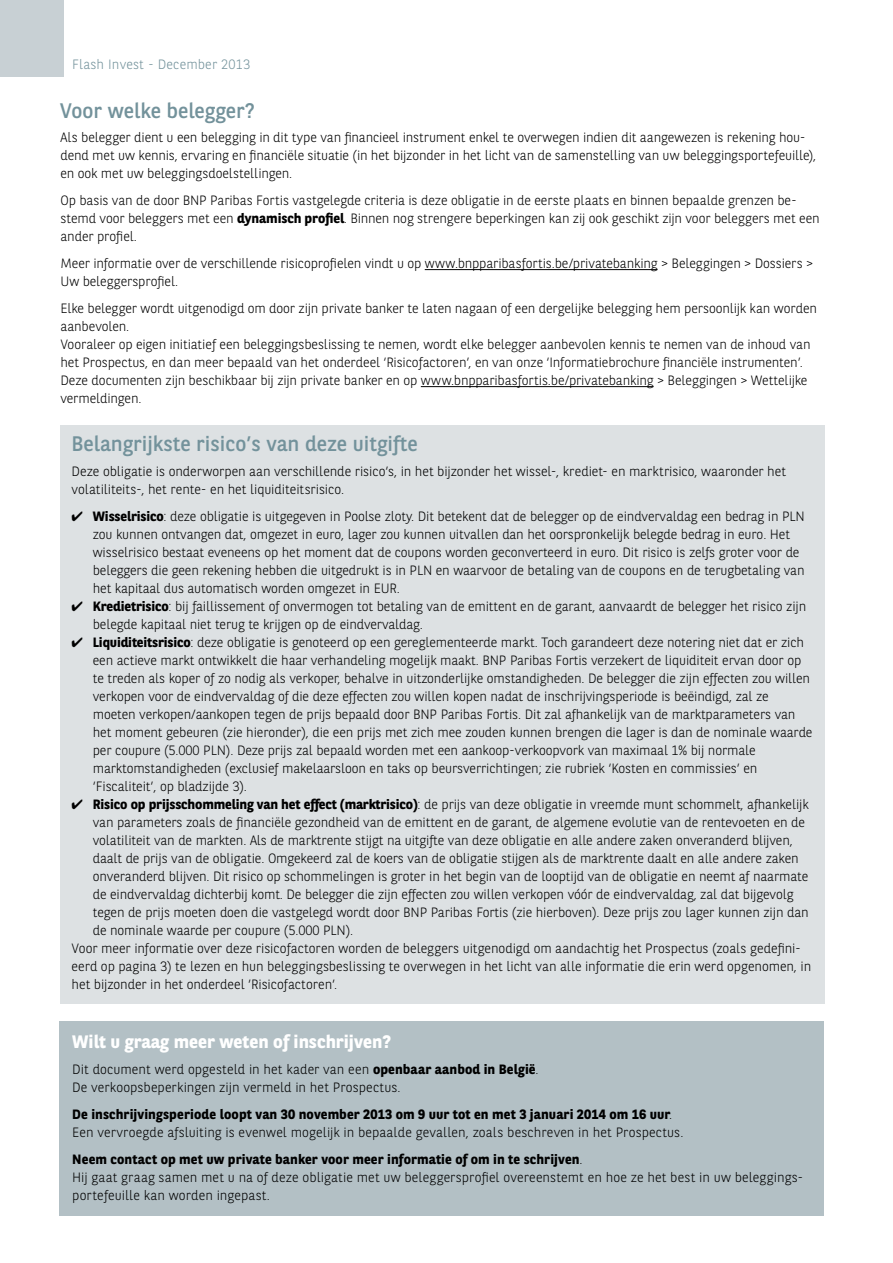
<style>
.page{position:relative;width:893px;height:1263px;background:#fff}
.page>*{position:absolute;margin:0;border:0;box-sizing:border-box;transform-origin:0 0}
.t1{font:21px "BNPP Sans";color:#73929b}
.t2{font:700 18px "BNPP Sans";color:#fff}
.t3{font:300 13.5px/18px "BNPP Sans";letter-spacing:-.01em;color:#000}
.t4{font:300 13.5px/18px "BNPP Sans";letter-spacing:.01em;color:#000}
.t5{font:300 13.5px "BNPP Sans";letter-spacing:.01em;color:#73929b}
.s1{font-weight:700}
</style>
<div class="page">
<div style="left:0;top:0;width:64px;height:77px;background:#c8d0d4"></div>
<div style="left:60px;top:425px;width:765px;height:578px;background:#dde1e3"></div>
<hr style="left:425px;top:269px;width:232px;height:1px;background:#000">
<hr style="left:421px;top:386px;width:232px;height:1px;background:#000">
<div style="left:60px;top:1021px;width:764px;height:195px;background:#b3c0c5"></div>
<p class="t5" style="left:72px;top:55px;width:180px">Flash Invest - December 2013</p>
<h1 class="t1" style="left:60px;top:96px;width:197px">Voor welke belegger?</h1>
<p class="t3" style="left:60px;top:128px;width:757px">Als belegger dient u een belegging in dit type van financieel instrument enkel te overwegen indien dit aangewezen is rekening hou&shy;dend met uw kennis, ervaring en financiële situatie (in het bijzonder in het licht van de samenstelling van uw beleggingsportefeuille), en ook met uw beleggingsdoelstellingen.</p>
<p class="t3" style="left:60px;top:191px;width:761px">Op basis van de door BNP Paribas Fortis vastgelegde criteria is deze obligatie in de eerste plaats en binnen bepaalde grenzen be&shy;stemd voor beleggers met een <span class="s1">dynamisch profiel</span>. Binnen nog strengere beperkingen kan zij ook geschikt zijn voor beleggers met een ander profiel.</p>
<p class="t3" style="left:60px;top:254px;width:754px">Meer informatie over de verschillende risicoprofielen vindt u op www.bnpparibasfortis.be/privatebanking &gt; Beleggingen &gt; Dossiers &gt;<br>Uw beleggersprofiel.</p>
<p class="t3" style="left:60px;top:299px;width:758px">Elke belegger wordt uitgenodigd om door zijn private banker te laten nagaan of een dergelijke belegging hem persoonlijk kan worden aanbevolen.<br>Vooraleer op eigen initiatief een beleggingsbeslissing te nemen, wordt elke belegger aanbevolen kennis te nemen van de inhoud van het Prospectus, en dan meer bepaald van het onderdeel ‘Risicofactoren’, en van onze ‘Informatiebrochure financiële instrumenten’.<br>Deze documenten zijn beschikbaar bij zijn private banker en op www.bnpparibasfortis.be/privatebanking &gt; Beleggingen &gt; Wettelijke vermeldingen.</p>
<h1 class="t1" style="left:72px;top:429px;width:348px">Belangrijkste risico’s van deze uitgifte</h1>
<p class="t3" style="left:72px;top:462px;width:716px">Deze obligatie is onderworpen aan verschillende risico’s, in het bijzonder het wissel-, krediet- en marktrisico, waaronder het volatiliteits-, het rente- en het liquiditeitsrisico.</p>
<p class="t3" style="left:93px;top:507px;width:714px;text-indent:-21px">✔ <span class="s1">Wisselrisico</span>: deze obligatie is uitgegeven in Poolse zloty. Dit betekent dat de belegger op de eindvervaldag een bedrag in PLN zou kunnen ontvangen dat, omgezet in euro, lager zou kunnen uitvallen dan het oorspronkelijk belegde bedrag in euro. Het wisselrisico bestaat eveneens op het moment dat de coupons worden geconverteerd in euro. Dit risico is zelfs groter voor de beleggers die geen rekening hebben die uitgedrukt is in PLN en waarvoor de betaling van de coupons en de terugbetaling van het kapitaal dus automatisch worden omgezet in EUR.</p>
<p class="t3" style="left:93px;top:597px;width:715px;text-indent:-21px">✔ <span class="s1">Kredietrisico</span>: bij faillissement of onvermogen tot betaling van de emittent en de garant, aanvaardt de belegger het risico zijn belegde kapitaal niet terug te krijgen op de eindvervaldag.</p>
<p class="t3" style="left:93px;top:633px;width:721px;text-indent:-21px">✔ <span class="s1">Liquiditeitsrisico</span>: deze obligatie is genoteerd op een gereglementeerde markt. Toch garandeert deze notering niet dat er zich een actieve markt ontwikkelt die haar verhandeling mogelijk maakt. BNP Paribas Fortis verzekert de liquiditeit ervan door op te treden als koper of zo nodig als verkoper, behalve in uitzonderlijke omstandigheden. De belegger die zijn effecten zou willen verkopen voor de eindvervaldag of die deze effecten zou willen kopen nadat de inschrijvingsperiode is beëindigd, zal ze moeten verkopen/aankopen tegen de prijs bepaald door BNP Paribas Fortis. Dit zal afhankelijk van de marktparameters van het moment gebeuren (zie hieronder), die een prijs met zich mee zouden kunnen brengen die lager is dan de nominale waarde per coupure (5.000 PLN). Deze prijs zal bepaald worden met een aankoop-verkoopvork van maximaal 1% bij normale marktomstandigheden (exclusief makelaarsloon en taks op beursverrichtingen; zie rubriek ‘Kosten en commissies’ en ‘Fiscaliteit’, op bladzijde 3).</p>
<p class="t3" style="left:72px;top:795px;width:739px">✔ <span class="s1">Risico op prijsschommeling van het effect (marktrisico)</span>: de prijs van deze obligatie in vreemde munt schommelt, afhankelijk</p>
<p class="t3" style="left:93px;top:813px;width:714px">van parameters zoals de financiële gezondheid van de emittent en de garant, de algemene evolutie van de rentevoeten en de</p>
<p class="t3" style="left:93px;top:831px;width:701px">volatiliteit van de markten. Als de marktrente stijgt na uitgifte van deze obligatie en alle andere zaken onveranderd blijven,</p>
<p class="t3" style="left:93px;top:849px;width:707px">daalt de prijs van de obligatie. Omgekeerd zal de koers van de obligatie stijgen als de marktrente daalt en alle andere zaken</p>
<p class="t3" style="left:93px;top:867px;width:717px">onveranderd blijven. Dit risico op schommelingen is groter in het begin van de looptijd van de obligatie en neemt af naarmate</p>
<p class="t3" style="left:93px;top:885px;width:702px">de eindvervaldag dichterbij komt. De belegger die zijn effecten zou willen verkopen vóór de eindvervaldag, zal dat bijgevolg</p>
<p class="t3" style="left:93px;top:903px;width:717px">tegen de prijs moeten doen die vastgelegd wordt door BNP Paribas Fortis (zie hierboven). Deze prijs zou lager kunnen zijn dan</p>
<p class="t3" style="left:93px;top:921px;width:262px">de nominale waarde per coupure (5.000 PLN).</p>
<p class="t3" style="left:72px;top:939px;width:731px">Voor meer informatie over deze risicofactoren worden de beleggers uitgenodigd om aandachtig het Prospectus (zoals gedefini-</p>
<p class="t3" style="left:72px;top:957px;width:741px">eerd op pagina 3) te lezen en hun beleggingsbeslissing te overwegen in het licht van alle informatie die erin werd opgenomen, in</p>
<p class="t3" style="left:72px;top:975px;width:267px">het bijzonder in het onderdeel ’Risicofactoren’.</p>
<h2 class="t2" style="left:72px;top:1029px;width:320px">Wilt u graag meer weten of inschrijven?</h2>
<p class="t3" style="left:72px;top:1060px;width:468px">Dit document werd opgesteld in het kader van een <span class="s1">openbaar aanbod in België</span>.<br>De verkoopsbeperkingen zijn vermeld in het Prospectus.</p>
<p class="t4" style="left:72px;top:1105px;width:613px"><span class="s1">De inschrijvingsperiode loopt van 30 november 2013 om 9 uur tot en met 3 januari 2014 om 16 uur</span>.<br>Een vervroegde afsluiting is evenwel mogelijk in bepaalde gevallen, zoals beschreven in het Prospectus.</p>
<p class="t4" style="left:72px;top:1150px;width:733px"><span class="s1">Neem contact op met uw private banker voor meer informatie of om in te schrijven</span>.<br>Hij gaat graag samen met u na of deze obligatie met uw beleggersprofiel overeenstemt en hoe ze het best in uw beleggings&shy;portefeuille kan worden ingepast.</p>
</div>
